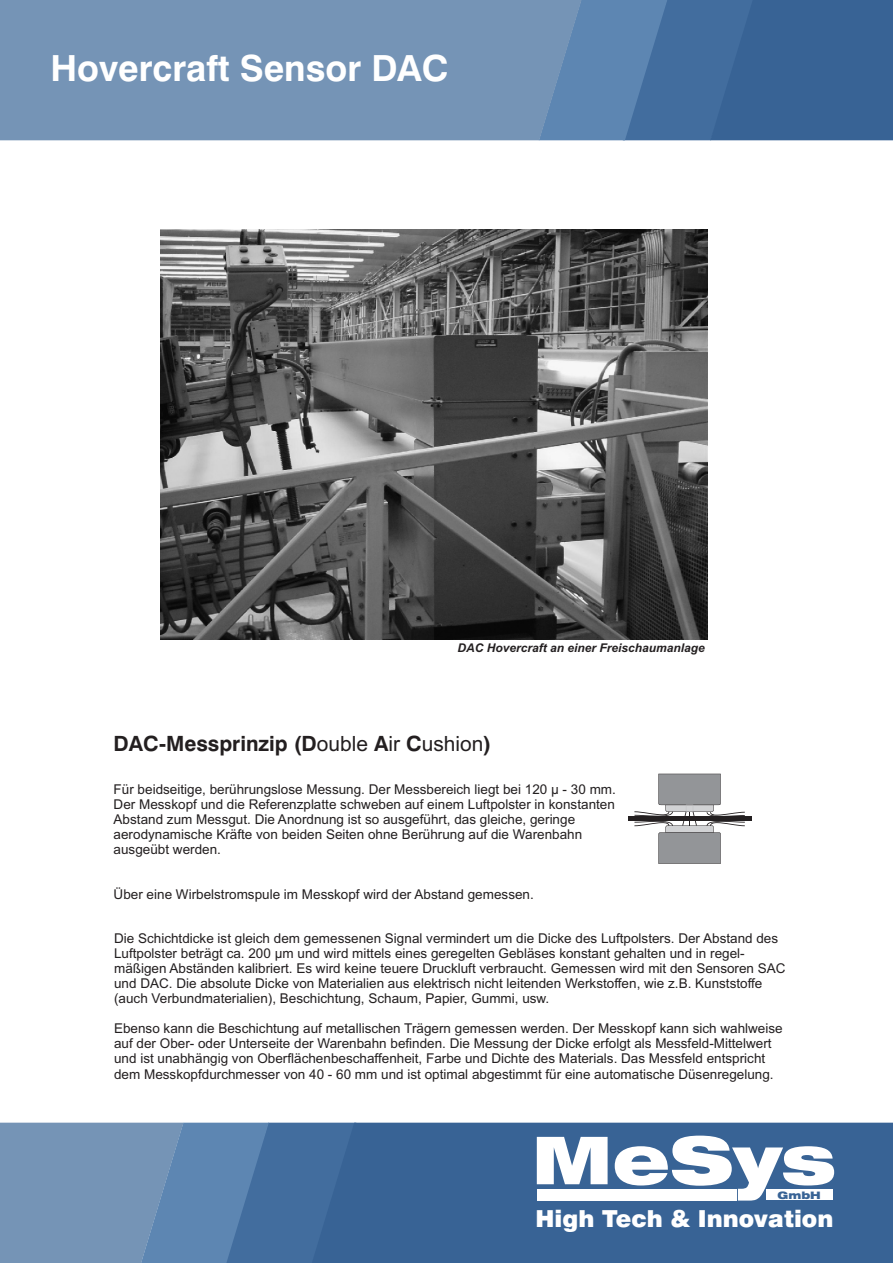
<style>
.page{position:relative;width:893px;height:1263px;background:#fff}
.page>*{position:absolute;margin:0;border:0;box-sizing:border-box;transform-origin:0 0}
.t1{font:900 expanded 65.7px "Swiss 721 BT";color:#fff}
.t2{font:700 36px "Swiss 721 BT";color:#fff}
.t3{font:900 23.4px "Swiss 721 BT";color:#fff}
.t4{font:700 21px "Swiss 721 BT";color:#231f20}
.t5{font:13.5px/15.1px "Arial";color:#231f20}
.t6{font:italic 700 12px "Arial";color:#231f20}
.t7{font:900 expanded 10.2px "Swiss 721 BT";color:#386395}
.s1{font-family:"Arial";font-weight:400}
.s2{font-size:72.6px}
</style>
<div class="page">
<div style="left:356px;top:1123px;width:537px;height:140px;background:#386395"></div>
<svg style="left:672px;top:0;width:221px;height:140px;background:#3a6597"></svg>
<svg style="left:0;top:1123px;width:356px;height:140px;background:#5f84ad"></svg>
<svg style="left:0;top:0;width:672px;height:140px;background:#6f90b4"></svg>
<img style="left:161px;top:229px;width:547px;height:410px">
<div style="left:627px;top:816px;width:124px;height:5px;background:#231f20"></div>
<svg style="left:634px;top:774px;width:111px;height:90px"></svg>
<div style="left:537px;top:1189px;width:199px;height:12px;background:#fff"></div>
<div style="left:766px;top:1189px;width:67px;height:11px;background:#fff"></div>
<h2 class="t2" style="left:50px;top:54px;width:400px">Hovercraft Sensor DAC</h2>
<p class="t6" style="left:457px;top:643px;width:249px">DAC Hovercraft an einer Freischaumanlage</p>
<h3 class="t4" style="left:114px;top:735px;width:379px">DAC-Messprinzip (D<span class="s1">ouble</span> A<span class="s1">ir</span> C<span class="s1">ushion</span>)</h3>
<p class="t5" style="left:114px;top:782px;width:504px">Für beidseitige, berührungslose Messung. Der Messbereich liegt bei 120 µ - 30 mm.<br>Der Messkopf und die Referenzplatte schweben auf einem Luftpolster in konstanten Abstand zum Messgut. Die Anordnung ist so ausgeführt, das gleiche, geringe aerodynamische Kräfte von beiden Seiten ohne Berührung auf die Warenbahn ausgeübt werden.</p>
<p class="t5" style="left:114px;top:888px;width:422px">Über eine Wirbelstromspule im Messkopf wird der Abstand gemessen.</p>
<p class="t5" style="left:114px;top:932px;width:673px">Die Schichtdicke ist gleich dem gemessenen Signal vermindert um die Dicke des Luftpolsters. Der Abstand des Luftpolster beträgt ca. 200 µm und wird mittels eines geregelten Gebläses konstant gehalten und in regel&shy;mäßigen Abständen kalibriert. Es wird keine teuere Druckluft verbraucht. Gemessen wird mit den Sensoren SAC und DAC. Die absolute Dicke von Materialien aus elektrisch nicht leitenden Werkstoffen, wie z.B. Kunststoffe (auch Verbundmaterialien), Beschichtung, Schaum, Papier, Gummi, usw.</p>
<p class="t5" style="left:114px;top:1022px;width:670px">Ebenso kann die Beschichtung auf metallischen Trägern gemessen werden. Der Messkopf kann sich wahlweise auf der Ober- oder Unterseite der Warenbahn befinden. Die Messung der Dicke erfolgt als Messfeld-Mittelwert und ist unabhängig von Oberflächenbeschaffenheit, Farbe und Dichte des Materials. Das Messfeld entspricht dem Messkopfdurchmesser von 40 - 60 mm und ist optimal abgestimmt für eine automatische Düsenregelung.</p>
<h1 class="t1" style="left:532px;top:1134px;width:306px">MeS<span class="s2">y</span>s</h1>
<h3 class="t3" style="left:535px;top:1209px;width:299px">High Tech &amp; Innovation</h3>
<p class="t7" style="left:778px;top:1191px;width:45px">GmbH</p>
</div>
